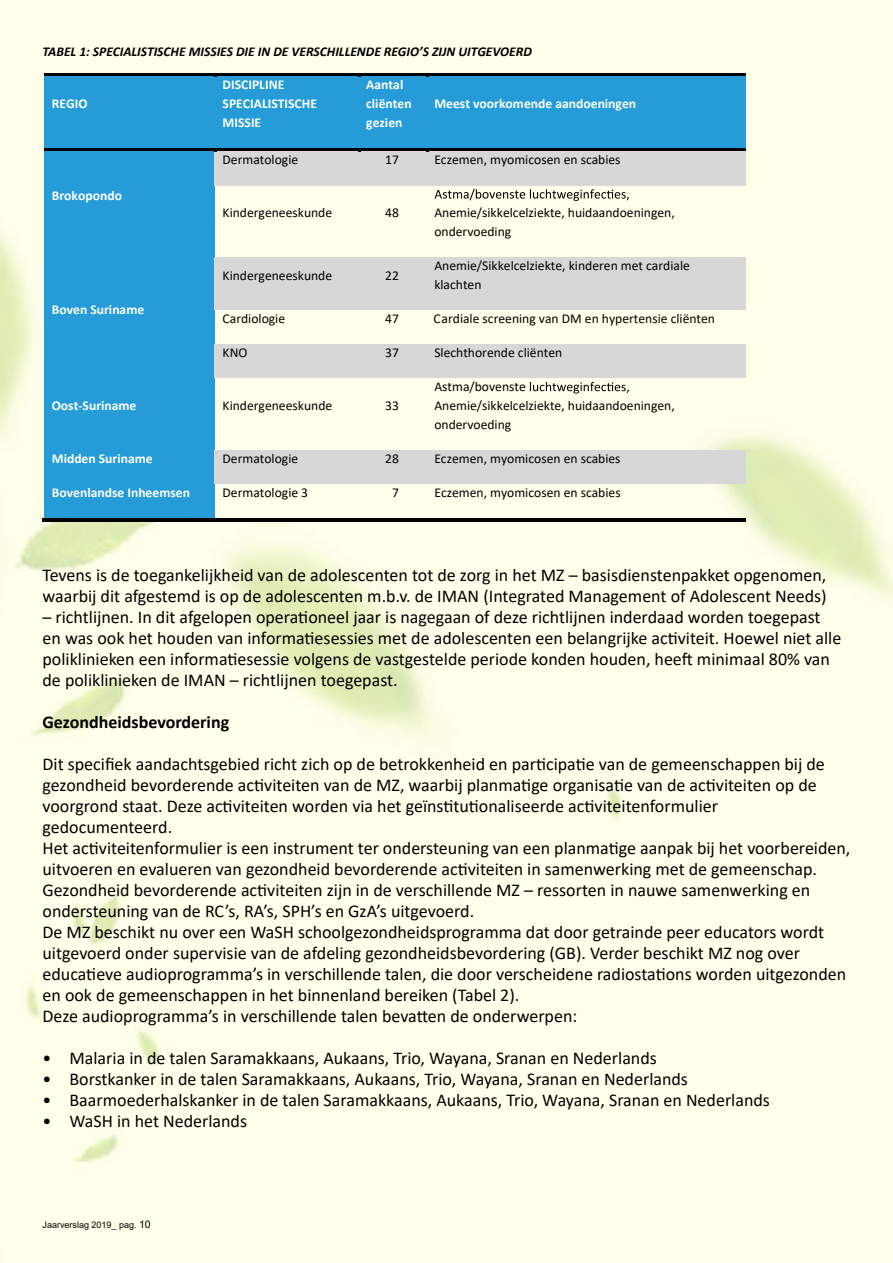
<style>
.page{position:relative;width:893px;height:1263px;background:#ffffeb}
.page>*{position:absolute;margin:0;border:0;box-sizing:border-box;transform-origin:0 0}
.t1{font:18px/21px "Calibri";color:#000}
.t2{font:700 18px "Calibri";color:#000}
.t3{font:13.5px/18.9px "Calibri";color:#000}
.t4{font:700 13.5px/18.9px "Calibri";color:#fff}
.t5{font:italic 700 13.5px "Calibri";color:#000}
.t6{font:9px "Arial";color:#000}
.s1{font-size:10.5px}
</style>
<div class="page">
<div style="left:44px;top:76px;width:170px;height:72px;background:#259bd7"></div>
<div style="left:214px;top:76px;width:144px;height:72px;background:#259bd7"></div>
<div style="left:358px;top:76px;width:68px;height:72px;background:#259bd7"></div>
<div style="left:426px;top:76px;width:320px;height:72px;background:#259bd7"></div>
<hr style="left:44px;top:73px;width:171px;height:3px;background:#000">
<hr style="left:218px;top:73px;width:140px;height:3px;background:#000">
<svg style="left:358px;top:73px;width:3px;height:4px"></svg>
<hr style="left:361px;top:73px;width:65px;height:3px;background:#000">
<svg style="left:426px;top:73px;width:4px;height:4px"></svg>
<hr style="left:430px;top:73px;width:316px;height:3px;background:#000">
<div style="left:44px;top:152px;width:170px;height:105px;background:#259bd7"></div>
<div style="left:214px;top:152px;width:144px;height:34px;background:#d7d7d7"></div>
<div style="left:358px;top:152px;width:68px;height:34px;background:#d7d7d7"></div>
<div style="left:426px;top:152px;width:320px;height:34px;background:#d7d7d7"></div>
<svg style="left:44px;top:148px;width:171px;height:4px"></svg>
<hr style="left:44px;top:152px;width:171px;height:1px;background:#259bd7">
<svg style="left:215px;top:148px;width:3px;height:4px"></svg>
<svg style="left:218px;top:148px;width:140px;height:4px"></svg>
<svg style="left:358px;top:148px;width:3px;height:4px"></svg>
<svg style="left:361px;top:148px;width:65px;height:4px"></svg>
<svg style="left:426px;top:148px;width:4px;height:4px"></svg>
<svg style="left:430px;top:148px;width:316px;height:4px"></svg>
<svg style="left:435px;top:189px;width:194px;height:12px;background:#c8c8b8"></svg>
<div style="left:44px;top:257px;width:170px;height:121px;background:#259bd7"></div>
<div style="left:214px;top:257px;width:144px;height:53px;background:#d7d7d7"></div>
<div style="left:358px;top:257px;width:68px;height:53px;background:#d7d7d7"></div>
<div style="left:426px;top:257px;width:320px;height:53px;background:#d7d7d7"></div>
<div style="left:214px;top:344px;width:144px;height:34px;background:#d7d7d7"></div>
<div style="left:358px;top:344px;width:68px;height:34px;background:#d7d7d7"></div>
<div style="left:426px;top:344px;width:320px;height:34px;background:#d7d7d7"></div>
<div style="left:44px;top:378px;width:170px;height:72px;background:#259bd7"></div>
<svg style="left:530px;top:382px;width:99px;height:11px"></svg>
<div style="left:44px;top:450px;width:170px;height:34px;background:#259bd7"></div>
<div style="left:214px;top:450px;width:144px;height:34px;background:#d7d7d7"></div>
<div style="left:358px;top:450px;width:68px;height:34px;background:#d7d7d7"></div>
<div style="left:426px;top:450px;width:320px;height:34px;background:#d7d7d7"></div>
<div style="left:44px;top:484px;width:170px;height:34px;background:#259bd7"></div>
<hr style="left:43px;top:518px;width:172px;height:3px;background:#000">
<hr style="left:217px;top:518px;width:141px;height:3px;background:#000">
<hr style="left:360px;top:518px;width:66px;height:3px;background:#000">
<hr style="left:428px;top:518px;width:318px;height:3px;background:#000">
<p class="t5" style="left:43px;top:42px;width:491px">TABEL 1: SPECIALISTISCHE MISSIES DIE IN DE VERSCHILLENDE REGIO’S ZIJN UITGEVOERD</p>
<p class="t4" style="left:52px;top:94px;width:37px">REGIO</p>
<p class="t4" style="left:52px;top:186px;width:72px">Brokopondo</p>
<p class="t4" style="left:52px;top:300px;width:94px">Boven Suriname</p>
<p class="t4" style="left:223px;top:75px;width:96px">DISCIPLINE<br>SPECIALISTISCHE<br>MISSIE</p>
<p class="t4" style="left:366px;top:75px;width:47px">Aantal cliënten gezien</p>
<p class="t4" style="left:434px;top:94px;width:203px">Meest voorkomende aandoeningen</p>
<p class="t3" style="left:223px;top:150px;width:77px">Dermatologie</p>
<p class="t3" style="left:385px;top:150px;width:15px">17</p>
<p class="t3" style="left:434px;top:150px;width:188px">Eczemen, myomicosen en scabies</p>
<p class="t3" style="left:223px;top:203px;width:111px">Kindergeneeskunde</p>
<p class="t3" style="left:385px;top:203px;width:15px">48</p>
<p class="t3" style="left:434px;top:203px;width:242px">Anemie/sikkelcelziekte, huidaandoeningen, ondervoeding</p>
<p class="t3" style="left:223px;top:265px;width:111px">Kindergeneeskunde</p>
<p class="t3" style="left:385px;top:265px;width:15px">22</p>
<p class="t3" style="left:434px;top:256px;width:257px">Anemie/Sikkelcelziekte, kinderen met cardiale klachten</p>
<p class="t3" style="left:223px;top:309px;width:64px">Cardiologie</p>
<p class="t3" style="left:385px;top:309px;width:15px">47</p>
<p class="t3" style="left:434px;top:309px;width:283px">Cardiale screening van DM en hypertensie cliënten</p>
<p class="t3" style="left:223px;top:343px;width:26px">KNO</p>
<p class="t3" style="left:385px;top:343px;width:15px">37</p>
<p class="t3" style="left:434px;top:343px;width:130px">Slechthorende cliënten</p>
<p class="t4" style="left:52px;top:396px;width:86px">Oost-Suriname</p>
<p class="t3" style="left:223px;top:396px;width:111px">Kindergeneeskunde</p>
<p class="t3" style="left:385px;top:396px;width:15px">33</p>
<p class="t3" style="left:434px;top:377px;width:242px">Astma/bovenste<br>Anemie/sikkelcelziekte, huidaandoeningen, ondervoeding</p>
<p class="t4" style="left:52px;top:449px;width:102px">Midden Suriname</p>
<p class="t3" style="left:223px;top:449px;width:77px">Dermatologie</p>
<p class="t3" style="left:385px;top:449px;width:15px">28</p>
<p class="t3" style="left:434px;top:449px;width:188px">Eczemen, myomicosen en scabies</p>
<p class="t4" style="left:52px;top:483px;width:140px">Bovenlandse Inheemsen</p>
<p class="t3" style="left:223px;top:483px;width:87px">Dermatologie 3</p>
<p class="t3" style="left:392px;top:483px;width:8px">7</p>
<p class="t3" style="left:434px;top:483px;width:188px">Eczemen, myomicosen en scabies</p>
<p class="t1" style="left:43px;top:564px;width:786px">Tevens is de toegankelijkheid van de adolescenten tot de zorg in het MZ – basisdienstenpakket opgenomen, waarbij dit afgestemd is op de adolescenten m.b.v. de IMAN (Integrated Management of Adolescent Needs)</p>
<p class="t1" style="left:43px;top:606px;width:800px">– richtlijnen. In dit afgelopen operationeel jaar is nagegaan of deze richtlijnen inderdaad worden toegepast en was ook het houden van informatiesessies met de adolescenten een belangrijke activiteit. Hoewel niet alle poliklinieken een informatiesessie volgens de vastgestelde periode konden houden, heeft minimaal 80% van de poliklinieken de IMAN – richtlijnen toegepast.</p>
<p class="t2" style="left:43px;top:709px;width:188px">Gezondheidsbevordering</p>
<p class="t1" style="left:43px;top:753px;width:809px">Dit specifiek aandachtsgebied richt zich op de betrokkenheid en participatie van de gemeenschappen bij de gezondheid bevorderende activiteiten van de MZ, waarbij planmatige organisatie van de activiteiten op de voorgrond staat. Deze activiteiten worden via het geïnstitutionaliseerde activiteitenformulier gedocumenteerd.<br>Het activiteitenformulier is een instrument ter ondersteuning van een planmatige aanpak bij het voorbereiden, uitvoeren en evalueren van gezondheid bevorderende activiteiten in samenwerking met de gemeenschap.<br>Gezondheid bevorderende activiteiten zijn in de verschillende MZ – ressorten in nauwe samenwerking en ondersteuning van de RC’s, RA’s, SPH’s en GzA’s uitgevoerd.<br>De MZ beschikt nu over een WaSH schoolgezondheidsprogramma dat door getrainde peer educators wordt uitgevoerd onder supervisie van de afdeling gezondheidsbevordering (GB). Verder beschikt MZ nog over educatieve audioprogramma’s in verschillende talen, die door verscheidene radiostations worden uitgezonden en ook de gemeenschappen in het binnenland bereiken (Tabel 2).<br>Deze audioprogramma’s in verschillende talen bevatten de onderwerpen:</p>
<p class="t1" style="left:43px;top:1047px;width:616px">• Malaria in de talen Saramakkaans, Aukaans, Trio, Wayana, Sranan en Nederlands</p>
<p class="t1" style="left:43px;top:1068px;width:647px">• Borstkanker in de talen Saramakkaans, Aukaans, Trio, Wayana, Sranan en Nederlands</p>
<p class="t1" style="left:43px;top:1089px;width:729px">• Baarmoederhalskanker in de talen Saramakkaans, Aukaans, Trio, Wayana, Sranan en Nederlands</p>
<p class="t1" style="left:43px;top:1110px;width:206px">• WaSH in het Nederlands</p>
<p class="t6" style="left:43px;top:1219px;width:110px">Jaarverslag 2019_ pag. <span class="s1">10</span></p>
</div>
